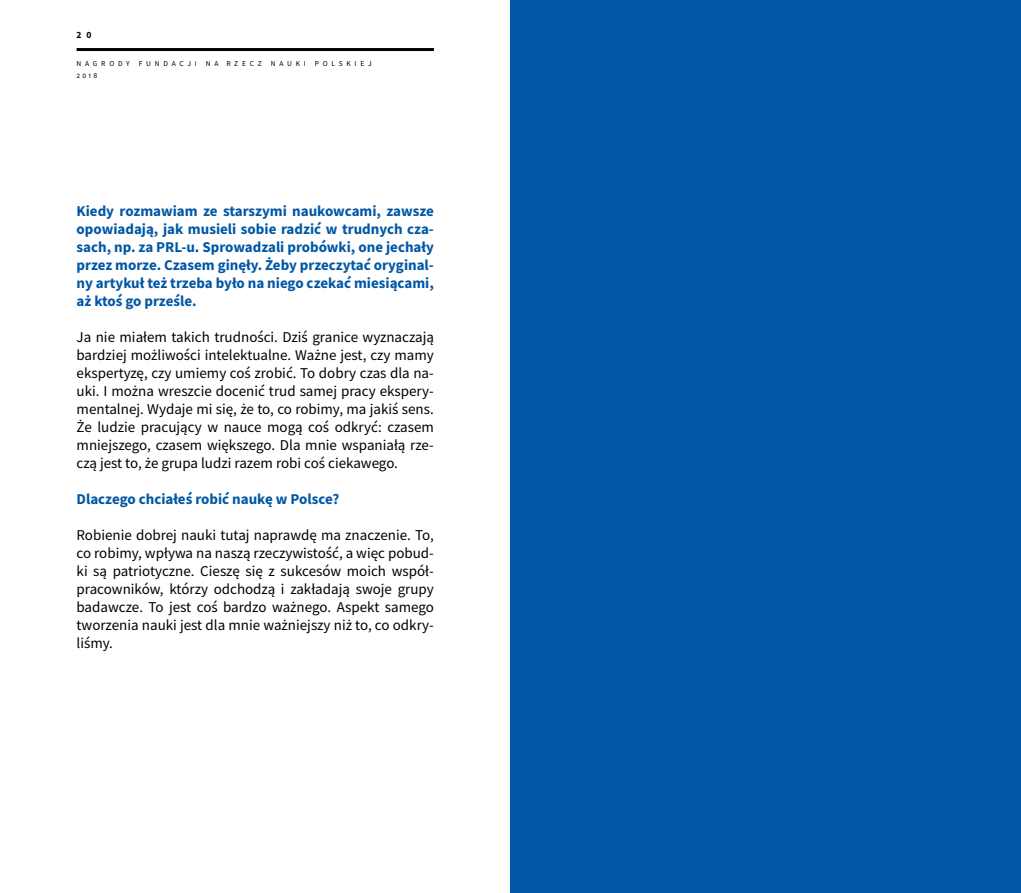
<style>
.page{position:relative;width:1021px;height:893px;background:#fff}
.page>*{position:absolute;margin:0;border:0;box-sizing:border-box;transform-origin:0 0}
.t1{font:15px/18px "Source Sans Pro";color:#000;text-align:justify}
.t2{font:700 15px/18px "Source Sans Pro";color:#0057a5;text-align:justify}
.t3{font:700 9.6px "Source Sans Pro";color:#000}
.t4{font:7.5px/12.5px "Source Sans Pro";letter-spacing:.5em;color:#000}
</style>
<div class="page">
<hr style="left:77px;top:48px;width:357px;height:3px;background:#000">
<div style="left:510px;top:0;width:510px;height:893px;background:#0057a5"></div>
<p class="t3" style="left:77px;top:29px;width:16px">2 0</p>
<p class="t4" style="left:77px;top:57px;width:296px">NAGRODY FUNDACJI NA RZECZ NAUKI POLSKIEJ<br>2018</p>
<p class="t2" style="left:77px;top:202px;width:359px">Kiedy rozmawiam ze starszymi naukowcami, zawsze opowiadają, jak musieli sobie radzić w trudnych cza&shy;sach, np. za PRL-u. Sprowadzali probówki, one jechały przez morze. Czasem ginęły. Żeby przeczytać oryginal&shy;ny artykuł też trzeba było na niego czekać miesiącami, aż ktoś go prześle.</p>
<p class="t1" style="left:77px;top:328px;width:359px">Ja nie miałem takich trudności. Dziś granice wyznaczają bardziej możliwości intelektualne. Ważne jest, czy mamy ekspertyzę, czy umiemy coś zrobić. To dobry czas dla na&shy;uki. I można wreszcie docenić trud samej pracy ekspery&shy;mentalnej. Wydaje mi się, że to, co robimy, ma jakiś sens.<br>Że ludzie pracujący w nauce mogą coś odkryć: czasem mniejszego, czasem większego. Dla mnie wspaniałą rze&shy;czą jest to, że grupa ludzi razem robi coś ciekawego.</p>
<p class="t2" style="left:77px;top:490px;width:264px">Dlaczego chciałeś robić naukę w Polsce?</p>
<p class="t1" style="left:77px;top:526px;width:359px">Robienie dobrej nauki tutaj naprawdę ma znaczenie. To, co robimy, wpływa na naszą rzeczywistość, a więc pobud&shy;ki są patriotyczne. Cieszę się z sukcesów moich współ&shy;pracowników, którzy odchodzą i zakładają swoje grupy badawcze. To jest coś bardzo ważnego. Aspekt samego tworzenia nauki jest dla mnie ważniejszy niż to, co odkry&shy;liśmy.</p>
</div>
